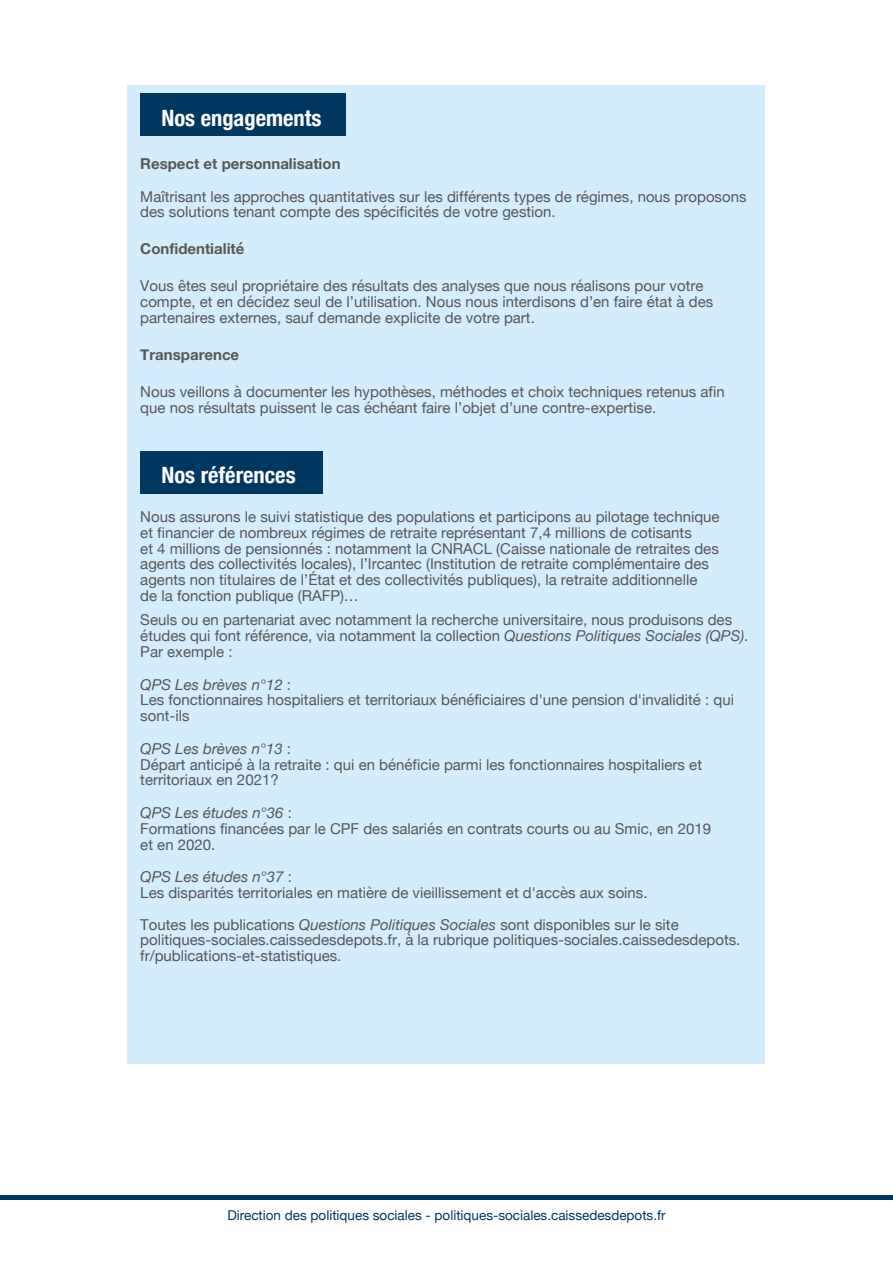
<style>
.page{position:relative;width:893px;height:1263px;background:#fff}
.page>*{position:absolute;margin:0;border:0;box-sizing:border-box;transform-origin:0 0}
.t1{font:700 condensed 22.5px "Helvetica Neue";color:#fff}
._00-_TXT{font:15px/15.8px "Helvetica Neue";color:#575756}
._00-_TXT-2{font:italic 15px "Helvetica Neue";color:#575756}
._00-_TXT-3{font:700 15px "Helvetica Neue";color:#575756}
.t2{font:13.5px "Helvetica Neue";color:#003761}
.s1{font-style:italic}
.s2{font-style:normal}
</style>
<div class="page">
<div style="left:128px;top:85px;width:637px;height:978px;background:#d4edfc"></div>
<div style="left:140px;top:94px;width:206px;height:42px;background:#003761"></div>
<div style="left:140px;top:451px;width:183px;height:43px;background:#003761"></div>
<div style="left:0;top:1195px;width:893px;height:5px;background:#003761"></div>
<p class="t1" style="left:162px;top:99px;width:161px">Nos engagements</p>
<p class="_00-_TXT-3" style="left:140px;top:152px;width:202px">Respect et personnalisation</p>
<p class="_00-_TXT" style="left:140px;top:189px;width:608px">Maîtrisant les approches quantitatives sur les différents types de régimes, nous proposons des solutions tenant compte des spécificités de votre gestion.</p>
<p class="_00-_TXT-3" style="left:140px;top:237px;width:106px">Confidentialité</p>
<p class="_00-_TXT" style="left:140px;top:279px;width:574px">Vous êtes seul propriétaire des résultats des analyses que nous réalisons pour votre compte, et en décidez seul de l’utilisation. Nous nous interdisons d’en faire état à des partenaires externes, sauf demande explicite de votre part.</p>
<p class="_00-_TXT-3" style="left:140px;top:343px;width:100px">Transparence</p>
<p class="_00-_TXT" style="left:140px;top:384px;width:586px;line-height:16.5px">Nous veillons à documenter les hypothèses, méthodes et choix techniques retenus afin que nos résultats puissent le cas échéant faire l’objet d’une contre-expertise.</p>
<p class="t1" style="left:162px;top:457px;width:136px">Nos références</p>
<p class="_00-_TXT" style="left:140px;top:510px;width:581px">Nous assurons le suivi statistique des populations et participons au pilotage technique et financier de nombreux régimes de retraite représentant 7,4 millions de cotisants<br>et 4 millions de pensionnés : notamment la CNRACL (Caisse nationale de retraites des agents des collectivités locales), l’Ircantec (Institution de retraite complémentaire des agents non titulaires de l’État et des collectivités publiques), la retraite additionnelle<br>de la fonction publique (RAFP)…</p>
<p class="_00-_TXT" style="left:140px;top:613px;width:610px">Seuls ou en partenariat avec notamment la recherche universitaire, nous produisons des études qui font référence, via notamment la collection <span class="s1">Questions Politiques Sociales (QPS)</span>.<br>Par exemple :</p>
<p class="_00-_TXT-2" style="left:140px;top:673px;width:152px">QPS Les brèves n°12 <span class="s2">:</span></p>
<p class="_00-_TXT" style="left:140px;top:693px;width:595px">Les fonctionnaires hospitaliers et territoriaux bénéficiaires d'une pension d'invalidité : qui sont-ils</p>
<p class="_00-_TXT-2" style="left:140px;top:738px;width:152px">QPS Les brèves n°13 <span class="s2">:</span></p>
<p class="_00-_TXT" style="left:140px;top:757px;width:563px">Départ anticipé à la retraite : qui en bénéficie parmi les fonctionnaires hospitaliers et territoriaux en 2021?</p>
<p class="_00-_TXT-2" style="left:140px;top:802px;width:153px">QPS Les études n°36 <span class="s2">:</span></p>
<p class="_00-_TXT" style="left:140px;top:821px;width:572px">Formations financées par le CPF des salariés en contrats courts ou au Smic, en 2019</p>
<p class="_00-_TXT" style="left:140px;top:837px;width:77px">et en 2020.</p>
<p class="_00-_TXT-2" style="left:140px;top:866px;width:153px">QPS Les études n°37 <span class="s2">:</span></p>
<p class="_00-_TXT" style="left:140px;top:886px;width:509px">Les disparités territoriales en matière de vieillissement et d'accès aux soins.</p>
<p class="_00-_TXT" style="left:140px;top:917px;width:540px">Toutes les publications <span class="s1">Questions Politiques Sociales</span> sont disponibles sur le site</p>
<p class="_00-_TXT" style="left:140px;top:933px;width:602px">politiques-sociales.caissedesdepots.fr, à la rubrique politiques-sociales.caissedesdepots. fr/publications-et-statistiques.</p>
<p class="t2" style="left:227px;top:1206px;width:440px">Direction des politiques sociales - politiques-sociales.caissedesdepots.fr</p>
</div>
